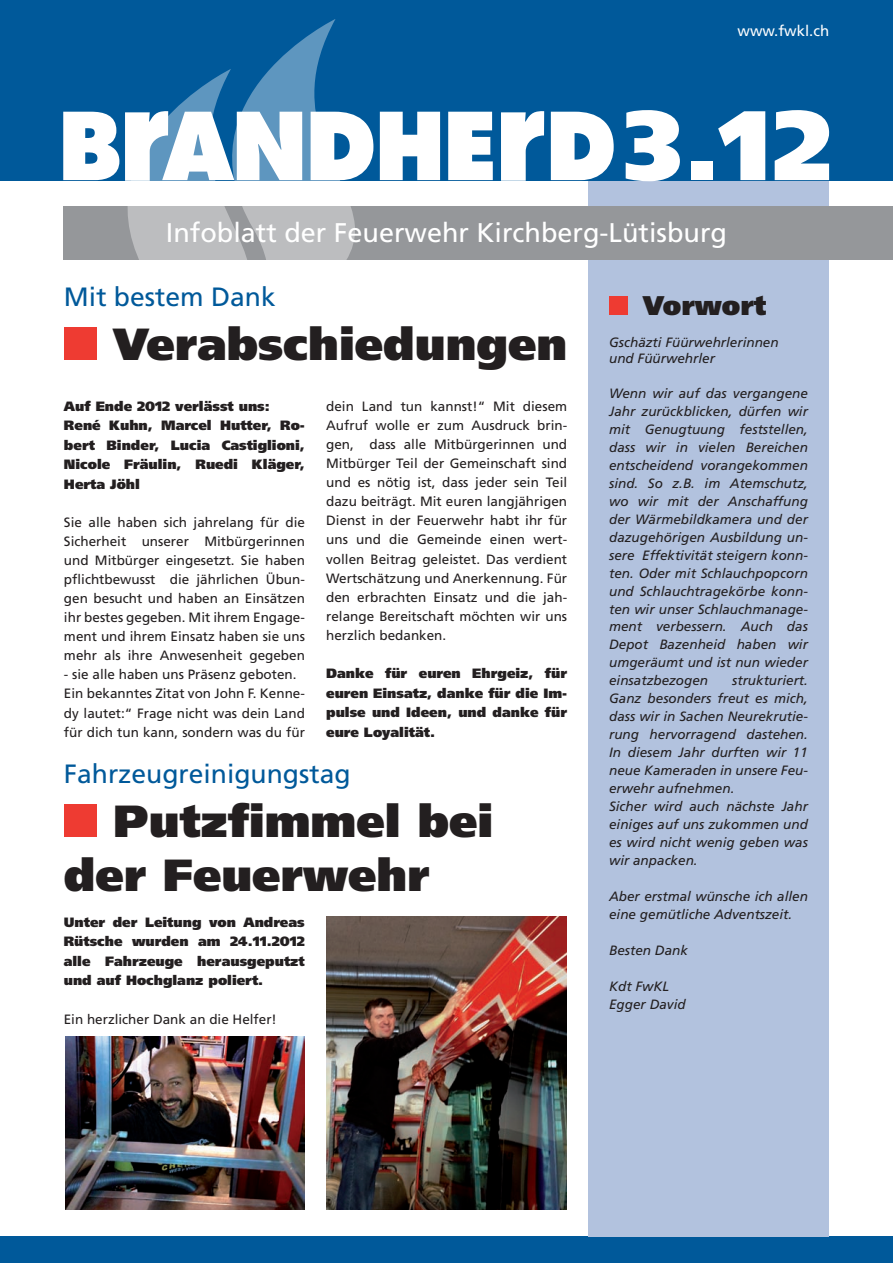
<style>
.page{position:relative;width:893px;height:1263px;background:#fff}
.page>*{position:absolute;margin:0;border:0;box-sizing:border-box;transform-origin:0 0}
.t1{font:900 98.55px "Frutiger";color:#fff}
.t2{font:900 45px/54px "Frutiger";color:#231f20}
.t3{font:27px "Frutiger";color:#fff}
.t4{font:900 27px "Frutiger";color:#231f20}
.t5{font:26.4px "Frutiger";color:#00599a}
.t6{font:15px "Frutiger";color:#fff}
.t7{font:13.5px/19px "Frutiger";color:#231f20;text-align:justify}
.t8{font:italic 13.5px/18px "Frutiger";color:#231f20}
.t9{font:900 13.5px/19.5px "Frutiger";color:#231f20;text-align:justify}
</style>
<div class="page">
<div style="left:0;top:1236px;width:893px;height:27px;background:#00599a"></div>
<div style="left:588px;top:26px;width:241px;height:1210px;background:#b2c2de"></div>
<div style="left:0;top:0;width:893px;height:180px;background:#00599a"></div>
<div style="left:64px;top:206px;width:829px;height:54px;background:#95979a"></div>
<svg style="left:63px;top:112px;width:56px;height:68px;background:#dbe7f0"></svg>
<svg style="left:357px;top:116px;width:16px;height:61px"></svg>
<svg style="left:380px;top:112px;width:60px;height:68px"></svg>
<svg style="left:448px;top:112px;width:45px;height:68px;background:#e1ebf3"></svg>
<svg style="left:551px;top:112px;width:63px;height:68px"></svg>
<svg style="left:501px;top:111px;width:43px;height:70px"></svg>
<div style="left:609px;top:296px;width:19px;height:19px;background:#ee3b32"></div>
<svg style="left:270px;top:19px;width:87px;height:241px"></svg>
<svg style="left:125px;top:69px;width:177px;height:191px"></svg>
<div style="left:64px;top:327px;width:33px;height:33px;background:#ee3b32"></div>
<div style="left:64px;top:804px;width:32px;height:33px;background:#ee3b32"></div>
<img style="left:326px;top:916px;width:241px;height:294px">
<img style="left:66px;top:1036px;width:238px;height:174px">
<p class="t6" style="left:737px;top:22px;width:93px">www.fwkl.ch</p>
<h1 class="t1" style="left:624px;top:85px;width:209px">3.12</h1>
<h3 class="t3" style="left:166px;top:217px;width:563px">Infoblatt der Feuerwehr Kirchberg-Lütisburg</h3>
<h3 class="t5" style="left:64px;top:281px;width:213px">Mit bestem Dank</h3>
<h2 class="t2" style="left:113px;top:316px;width:456px">Verabschiedungen</h2>
<p class="t9" style="left:64px;top:396px;width:242px;text-align:left">Auf Ende 2012 verlässt uns:<br>René Kuhn, Marcel Hutter, Ro&shy;bert Binder, Lucia Castiglioni,<br>Nicole Fräulin, Ruedi Kläger,<br>Herta Jöhl</p>
<p class="t7" style="left:64px;top:513px;width:242px">Sie alle haben sich jahrelang für die Sicherheit unserer Mitbürgerinnen und Mitbürger eingesetzt. Sie haben pflichtbewusst die jährlichen Übun&shy;gen besucht und haben an Einsätzen ihr bestes gegeben. Mit ihrem Engage&shy;ment und ihrem Einsatz haben sie uns mehr als ihre Anwesenheit gegeben</p>
<p class="t7" style="left:64px;top:665px;width:242px;text-align:left">- sie alle haben uns Präsenz geboten.<br>Ein bekanntes Zitat von John F. Kenne&shy;dy lautet:“ Frage nicht was dein Land für dich tun kann, sondern was du für</p>
<p class="t7" style="left:326px;top:397px;width:242px">dein Land tun kannst!“ Mit diesem Aufruf wolle er zum Ausdruck brin&shy;gen, dass alle Mitbürgerinnen und Mitbürger Teil der Gemeinschaft sind und es nötig ist, dass jeder sein Teil dazu beiträgt. Mit euren langjährigen Dienst in der Feuerwehr habt ihr für uns und die Gemeinde einen wert&shy;vollen Beitrag geleistet. Das verdient Wertschätzung und Anerkennung. Für den erbrachten Einsatz und die jah&shy;relange Bereitschaft möchten wir uns herzlich bedanken.</p>
<p class="t9" style="left:326px;top:664px;width:242px">Danke für euren Ehrgeiz, für euren Einsatz, danke für die Im&shy;pulse und Ideen, und danke für eure Loyalität.</p>
<h3 class="t5" style="left:64px;top:758px;width:288px">Fahrzeugreinigungstag</h3>
<h2 class="t2" style="left:64px;top:793px;width:431px;text-indent:49px">Putzfimmel bei der Feuerwehr</h2>
<p class="t9" style="left:64px;top:912px;width:242px">Unter der Leitung von Andreas Rütsche wurden am 24.11.2012 alle Fahrzeuge herausgeputzt und auf Hochglanz poliert.</p>
<p class="t7" style="left:64px;top:1009px;width:215px">Ein herzlicher Dank an die Helfer!</p>
<h3 class="t4" style="left:643px;top:289px;width:125px">Vorwort</h3>
<p class="t8" style="left:609px;top:334px;width:171px;line-height:16.2px">Gschäzti Füürwehrlerinnen und Füürwehrler</p>
<p class="t8" style="left:609px;top:384px;width:200px;text-align:justify">Wenn wir auf das vergangene Jahr zurückblicken, dürfen wir mit Genugtuung feststellen, dass wir in vielen Bereichen entscheidend vorangekommen sind. So z.B. im Atemschutz, wo wir mit der Anschaffung der Wärmebildkamera und der dazugehörigen Ausbildung un&shy;sere Effektivität steigern konn&shy;ten. Oder mit Schlauchpopcorn und Schlauchtragekörbe konn&shy;ten wir unser Schlauchmanage&shy;ment verbessern. Auch das Depot Bazenheid haben wir umgeräumt und ist nun wieder einsatzbezogen</p>
<p class="t8" style="left:609px;top:672px;width:200px;text-indent:123px">strukturiert.<br>Ganz besonders freut es mich, dass wir in Sachen Neurekrutie&shy;rung hervorragend dastehen.<br>In diesem Jahr durften wir 11 neue Kameraden in unsere Feu&shy;erwehr aufnehmen.<br>Sicher wird auch nächste Jahr einiges auf uns zukommen und es wird nicht wenig geben was wir anpacken.</p>
<p class="t8" style="left:609px;top:888px;width:200px">Aber erstmal wünsche ich allen eine gemütliche Adventszeit.</p>
<p class="t8" style="left:609px;top:942px;width:80px">Besten Dank</p>
<p class="t8" style="left:609px;top:978px;width:78px">Kdt FwKL<br>Egger David</p>
</div>
